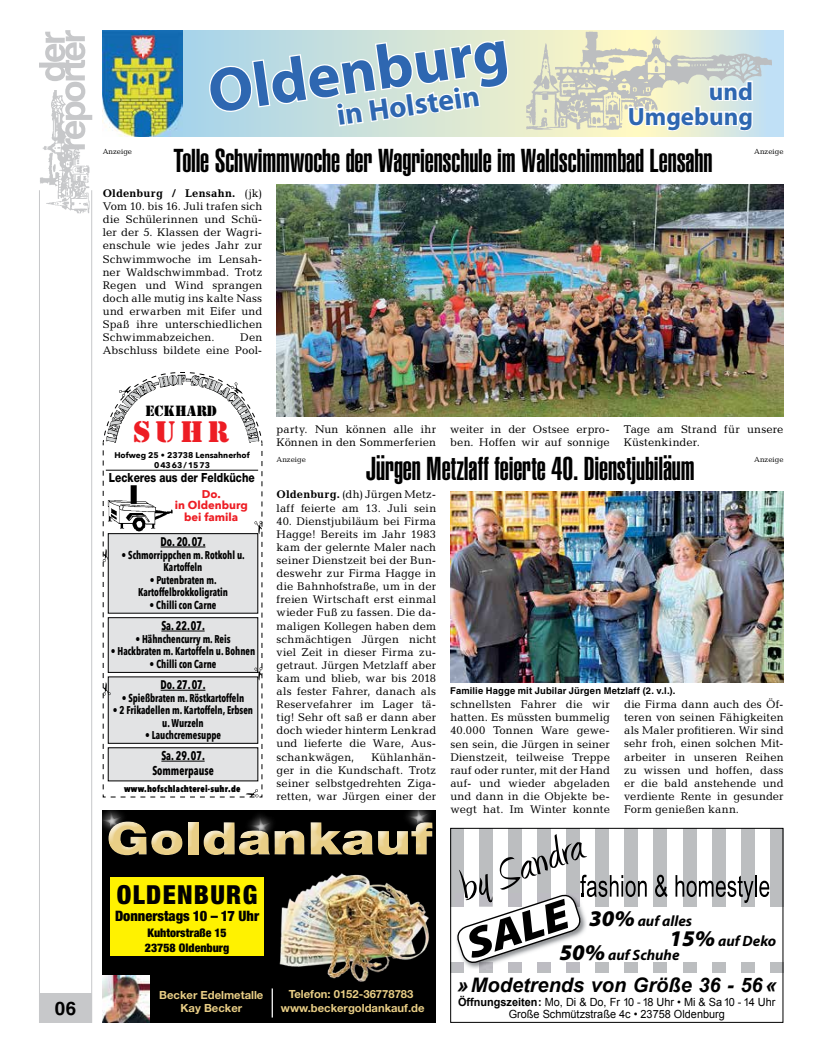
<style>
.page{position:relative;width:819px;height:1053px;background:#fff}
.page>*{position:absolute;margin:0;border:0;box-sizing:border-box;transform-origin:0 0}
.t1{font:700 62.5px "Myriad Pro";color:#2e67b1}
.t2{font:900 45px "Helvetica Neue";color:#e9ce86;scale:1.23 1}
.t3{font:italic 900 42.75px "Myriad Pro";color:#000;scale:1.11 1}
.t4{font:32.5px "Helvetica LT Std Ultra Comp";letter-spacing:-.005em;color:#000}
.t5{font:700 30px "Myriad Pro";color:#2e67b1}
.t6{font:27.62px "Stencil Std";color:#ed1d24}
.t7{font:900 condensed 26.25px "Helvetica Neue";letter-spacing:.05em;color:#000}
.t8{font:700 25px/25px "Myriad Pro";color:#2e67b1;text-align:right}
.t9{font:italic 700 20px "Arial";color:#000}
.t10{font:700 18.75px "Helvetica LT Std";color:#000}
.t11{font:italic 700 15px/20px "Myriad Pro";color:#000}
.t12{font:900 condensed 14.38px "Helvetica Neue";color:#000}
.t13{font:13.88px "Stencil Std";color:#000}
.t14{font:800 12.62px "Helvetica Neue";color:#000;scale:.82 1}
.t15{font:700 12.5px/15px "Avenir Next Condensed";color:#000;text-align:center;scale:.85 1}
.t16{font:12.25px "Stencil Std";color:#d1d3d4}
.t17{font:900 condensed 11.88px/14.4px "Helvetica Neue";color:#000}
.t18{font:11.25px/13.1px "Candida Std";letter-spacing:.01em;color:#000;text-align:justify}
.t19{font:700 11.25px/12.5px "Avenir Next Condensed";color:#000;text-align:center;scale:.85 1}
.t20{font:11.25px/11.9px "Arial";color:#000;text-align:center}
.t21{font:700 11.25px/13.5px "Helvetica Neue";color:#e9ce86;text-align:center}
.t22{font:700 11.25px/11.2px "Avenir Next";color:#ed1d24;text-align:center}
.t23{font:700 9.38px "Helvetica LT Std";letter-spacing:.015em;color:#000}
.t24{font:800 9px "Avenir Next Condensed";letter-spacing:.025em;color:#000}
.t25{font:700 8.25px/9.2px "Avenir Next";color:#000;text-align:center}
.t26{font:7.5px "Candida Std";color:#000}
.s1{font-weight:700}
.s2{font-weight:900;font-size:22.5px}
</style>
<div class="page">
<div style="left:39px;top:993px;width:53px;height:29px;background:#c7c8ca"></div>
<hr style="left:91px;top:190px;width:1px;height:832px;background:#c7c8ca">
<hr style="left:39px;top:190px;width:1px;height:832px;background:#c7c8ca">
<img style="left:39px;top:149px;width:51px;height:65px">
<svg style="left:39px;top:30px;width:53px;height:119px"></svg>
<div style="left:103px;top:810px;width:333px;height:212px;background:#000"></div>
<div style="left:110px;top:877px;width:154px;height:79px;background:#fff200"></div>
<div style="left:103px;top:816px;width:333px;height:48px;background:#fff;opacity:.75"></div>
<svg style="left:103px;top:810px;width:29px;height:28px"></svg>
<svg style="left:241px;top:815px;width:40px;height:28px"></svg>
<svg style="left:399px;top:810px;width:37px;height:24px"></svg>
<hr style="left:271px;top:988px;width:2px;height:29px;background:#fff">
<img style="left:103px;top:975px;width:46px;height:47px">
<img style="left:280px;top:873px;width:149px;height:109px">
<div style="left:450px;top:962px;width:13px;height:11px;background:#bcbec0"></div>
<div style="left:479px;top:962px;width:13px;height:11px;background:#bcbec0"></div>
<div style="left:508px;top:962px;width:13px;height:11px;background:#bcbec0"></div>
<div style="left:537px;top:962px;width:13px;height:11px;background:#bcbec0"></div>
<div style="left:566px;top:962px;width:13px;height:11px;background:#bcbec0"></div>
<div style="left:595px;top:962px;width:13px;height:11px;background:#bcbec0"></div>
<div style="left:624px;top:962px;width:14px;height:11px;background:#bcbec0"></div>
<div style="left:653px;top:962px;width:14px;height:11px;background:#bcbec0"></div>
<div style="left:683px;top:962px;width:13px;height:11px;background:#bcbec0"></div>
<div style="left:712px;top:962px;width:13px;height:11px;background:#bcbec0"></div>
<div style="left:741px;top:962px;width:13px;height:11px;background:#bcbec0"></div>
<div style="left:770px;top:962px;width:13px;height:11px;background:#bcbec0"></div>
<svg style="left:450px;top:827px;width:333px;height:142px"></svg>
<svg style="left:182px;top:30px;width:601px;height:106px;background:#c3dede"></svg>
<img style="left:103px;top:30px;width:79px;height:106px">
<svg style="left:209px;top:38px;width:301px;height:90px"></svg>
<img style="left:527px;top:30px;width:244px;height:103px">
<svg style="left:627px;top:65px;width:127px;height:71px"></svg>
<img style="left:450px;top:491px;width:333px;height:191px">
<img style="left:276px;top:185px;width:507px;height:231px">
<svg style="left:103px;top:372px;width:159px;height:425px"></svg>
<p class="t10" style="left:55px;top:996px;width:23px">06</p>
<p class="t1" style="left:203px;top:57px;width:304px;rotate:-8deg">Oldenburg</p>
<p class="t5" style="left:335px;top:99px;width:145px;rotate:-8deg">in Holstein</p>
<p class="t8" style="left:627px;top:79px;width:127px">und<br>Umgebung</p>
<p class="t4" style="left:173px;top:142px;width:540px">Tolle Schwimmwoche der Wagrienschule im Waldschimmbad Lensahn</p>
<p class="t26" style="left:103px;top:147px;width:31px">Anzeige</p>
<p class="t26" style="left:754px;top:147px;width:31px">Anzeige</p>
<p class="t18" style="left:103px;top:187px;width:161px"><span class="s1">Oldenburg / Lensahn.</span> (jk)<br>Vom 10. bis 16. Juli trafen sich die Schülerinnen und Schü&shy;ler der 5. Klassen der Wagri&shy;enschule wie jedes Jahr zur Schwimmwoche im Lensah&shy;ner Waldschwimmbad. Trotz Regen und Wind sprangen doch alle mutig ins kalte Nass und erwarben mit Eifer und Spaß ihre unterschiedlichen Schwimmabzeichen.</p>
<p class="t18" style="left:103px;top:331px;width:161px;text-align:right">Den<br>Abschluss bildete eine Pool-</p>
<p class="t16" style="left:177px;top:372px;width:9px">F</p>
<p class="t13" style="left:145px;top:402px;width:73px">ECKHARD</p>
<p class="t6" style="left:133px;top:414px;width:98px">SUHR</p>
<p class="t25" style="left:114px;top:451px;width:137px">Hofweg 25 • 23738 Lensahnerhof<br>0 43 63 / 15 73</p>
<p class="t14" style="left:109px;top:470px;width:179px">Leckeres aus der Feldküche</p>
<p class="t22" style="left:175px;top:488px;width:74px">Do.<br>in Oldenburg bei famila</p>
<p class="t15" style="left:161px;top:534px;width:55px">Do. 20. 07.</p>
<p class="t19" style="left:121px;top:548px;width:146px">• Schmorrippchen m. Rotkohl u.<br>Kartoffeln</p>
<p class="t19" style="left:138px;top:573px;width:107px">• Putenbraten m.<br>Kartoffelbrokkoligratin</p>
<p class="t19" style="left:150px;top:598px;width:80px">• Chilli con Carne</p>
<p class="t15" style="left:161px;top:618px;width:53px">Sa. 22. 07.</p>
<p class="t19" style="left:135px;top:632px;width:113px">• Hähnchencurry m. Reis</p>
<p class="t19" style="left:111px;top:644px;width:171px">• Hackbraten m. Kartoffeln u. Bohnen</p>
<p class="t19" style="left:150px;top:657px;width:80px">• Chilli con Carne</p>
<p class="t15" style="left:161px;top:677px;width:55px">Do. 27. 07.</p>
<p class="t19" style="left:122px;top:691px;width:146px">• Spießbraten m. Röstkartoffeln</p>
<p class="t19" style="left:113px;top:704px;width:166px">• 2 Frikadellen m. Kartoffeln, Erbsen u. Wurzeln</p>
<p class="t19" style="left:145px;top:729px;width:91px">• Lauchcremesuppe</p>
<p class="t15" style="left:152px;top:748px;width:74px">Sa. 29. 07.<br>Sommerpause</p>
<p class="t24" style="left:124px;top:783px;width:118px">www.hofschlachterei-suhr.de</p>
<p class="t18" style="left:276px;top:422px;width:161px">party. Nun können alle ihr<br>Können in den Sommerferien</p>
<p class="t18" style="left:450px;top:422px;width:161px">weiter in der Ostsee erpro&shy;ben. Hoffen wir auf sonnige</p>
<p class="t18" style="left:624px;top:422px;width:161px">Tage am Strand für unsere<br>Küstenkinder.</p>
<p class="t4" style="left:365px;top:450px;width:330px">Jürgen Metzlaff feierte 40. Dienstjubiläum</p>
<p class="t26" style="left:276px;top:455px;width:31px">Anzeige</p>
<p class="t26" style="left:754px;top:455px;width:31px">Anzeige</p>
<p class="t18" style="left:276px;top:488px;width:161px"><span class="s1">Oldenburg.</span> (dh) Jürgen Metz&shy;laff feierte am 13. Juli sein</p>
<p class="t18" style="left:276px;top:514px;width:161px">40. Dienstjubiläum bei Firma Hagge! Bereits im Jahr 1983 kam der gelernte Maler nach seiner Dienstzeit bei der Bun&shy;deswehr zur Firma Hagge in die Bahnhofstraße, um in der freien Wirtschaft erst einmal wieder Fuß zu fassen. Die da&shy;maligen Kollegen haben dem schmächtigen Jürgen nicht viel Zeit in dieser Firma zu&shy;getraut. Jürgen Metzlaff aber kam und blieb, war bis 2018 als fester Fahrer, danach als Reservefahrer im Lager tä&shy;tig! Sehr oft saß er dann aber doch wieder hinterm Lenkrad und lieferte die Ware, Aus&shy;schankwägen,</p>
<p class="t23" style="left:450px;top:684px;width:227px">Familie Hagge mit Jubilar Jürgen Metzlaff (2. v.l.).</p>
<p class="t18" style="left:450px;top:697px;width:161px">schnellsten Fahrer die wir hatten. Es müssten bummelig 40.000 Tonnen Ware gewe&shy;sen sein, die Jürgen in seiner Dienstzeit, teilweise Treppe rauf oder runter, mit der Hand auf- und wieder abgeladen und dann in die Objekte be&shy;wegt hat. Im Winter konnte</p>
<p class="t18" style="left:624px;top:697px;width:161px">die Firma dann auch des Öf&shy;teren von seinen Fähigkeiten als Maler profitieren. Wir sind sehr froh, einen solchen Mit&shy;arbeiter in unseren Reihen zu wissen und hoffen, dass er die bald anstehende und verdiente Rente in gesunder Form genießen kann.</p>
<p class="t18" style="left:276px;top:750px;width:161px;text-indent:95px">Kühlanhän&shy;ger in die Kundschaft. Trotz seiner selbstgedrehten Ziga&shy;retten, war Jürgen einer der</p>
<h2 class="t2" style="left:106px;top:811px;width:266px">Goldankauf</h2>
<p class="t7" style="left:117px;top:878px;width:142px">Oldenburg</p>
<p class="t12" style="left:115px;top:906px;width:146px">donnerstags 10 – 17 uhr</p>
<p class="t17" style="left:145px;top:925px;width:86px">Kuhtorstraße 15<br>23758 Oldenburg</p>
<p class="t21" style="left:159px;top:987px;width:106px">Becker Edelmetalle<br>Kay Becker</p>
<p class="t21" style="left:281px;top:987px;width:145px">Telefon: 0152-36778783 www.beckergoldankauf.de</p>
<p class="t3" style="left:460px;top:922px;width:96px;rotate:-18deg">SALE</p>
<p class="t11" style="left:669px;top:910px;width:108px;text-indent:-80px"><span class="s2">30%</span> auf alles<br><span class="s2">15%</span> auf Deko</p>
<p class="t11" style="left:559px;top:944px;width:121px"><span class="s2">50%</span> auf Schuhe</p>
<p class="t9" style="left:457px;top:971px;width:320px">» Modetrends von Größe 36 - 56 «</p>
<p class="t20" style="left:458px;top:995px;width:319px"><span class="s1">Öffnungszeiten:</span> Mo, Di &amp; Do, Fr 10 - 18 Uhr • Mi &amp; Sa 10 - 14 Uhr<br>Große Schmützstraße 4c • 23758 Oldenburg</p>
</div>
